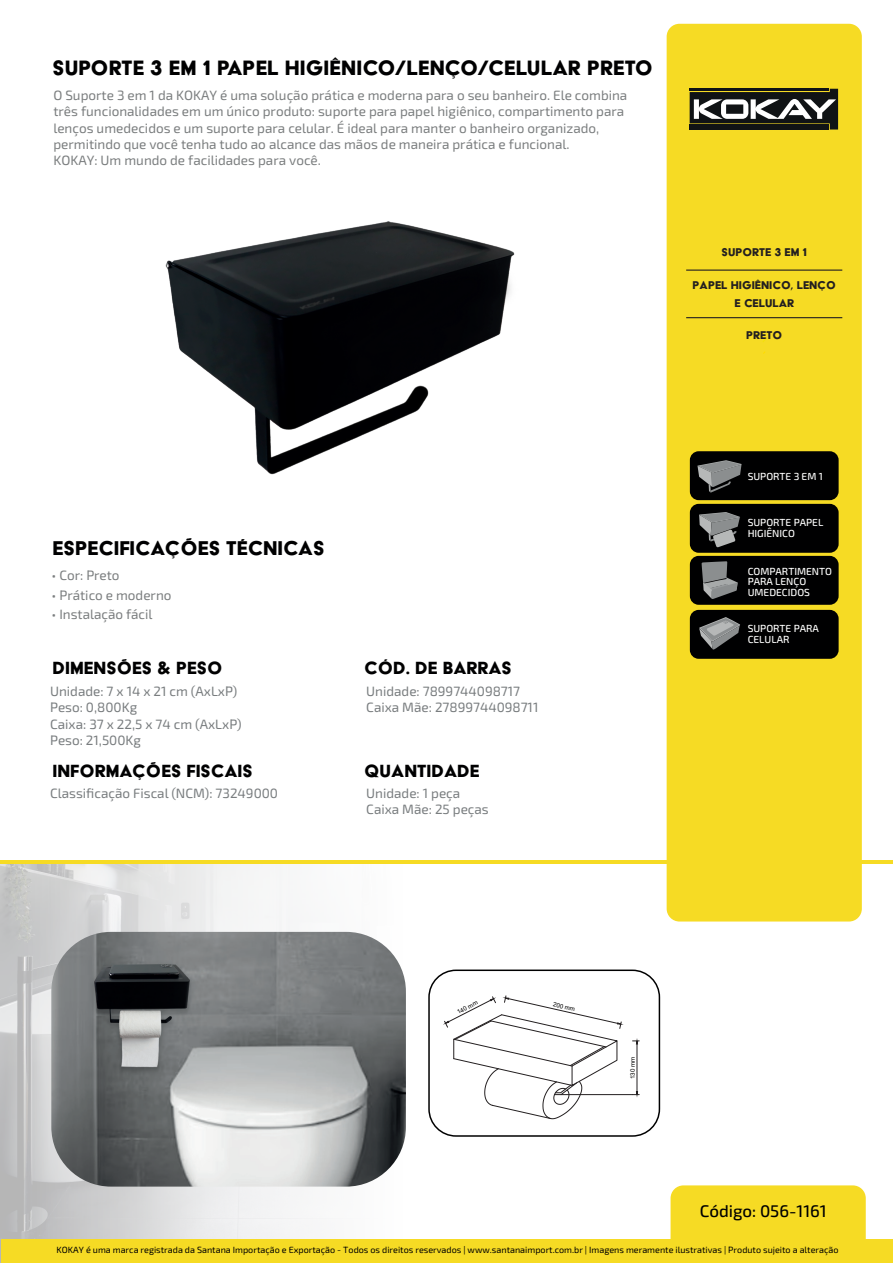
<style>
.page{position:relative;width:893px;height:1263px;background:#fff}
.page>*{position:absolute;margin:0;border:0;box-sizing:border-box;transform-origin:0 0}
.t1{font:24px "Acier BAT Text Solid";letter-spacing:.005em;color:#000001}
.t2{font:22.95px "Acier BAT Text Solid";color:#000001}
.t3{font:20.4px "Acier BAT Text Solid";color:#000001}
.t4{font:500 16.95px "Exo 2";color:#000001}
.t5{font:13.5px/16.2px "Exo 2";color:#7b7e7f}
.t6{font:13.5px/16.5px "Exo 2";color:#797d7f}
.t7{font:13.05px/18.1px "Acier BAT Text Solid";color:#231f20;text-align:center}
.t8{font:500 10.2px/10.6px "Exo 2";color:#fff}
.t9{font:9px "Exo 2";color:#000001}
.t10{font:6.15px "Arial";color:#000001}
</style>
<div class="page">
<img style="left:1px;top:863px;width:473px;height:376px">
<svg style="left:20px;top:864px;width:454px;height:375px"></svg>
<div style="left:671px;top:1185px;width:195px;height:54px;background:#f6db24"></div>
<div style="left:667px;top:24px;width:195px;height:897px;background:#f6db24;border-radius:13px"></div>
<hr style="left:1px;top:860px;width:892px;height:3px;background:#f6db24">
<hr style="left:689px;top:127px;width:140px;height:3px;background:#101315">
<hr style="left:689px;top:124px;width:140px;height:3px;background:#101315">
<hr style="left:689px;top:89px;width:140px;height:2px;background:#101315">
<svg style="left:690px;top:89px;width:148px;height:41px"></svg>
<div style="left:1px;top:1239px;width:892px;height:23px;background:#f6db24"></div>
<hr style="left:686px;top:270px;width:156px;height:1px;background:#231f20">
<hr style="left:686px;top:317px;width:156px;height:1px;background:#231f20">
<div style="left:690px;top:504px;width:149px;height:49px;background:#000001;border-radius:9px"></div>
<div style="left:690px;top:556px;width:149px;height:49px;background:#000001;border-radius:9px"></div>
<div style="left:690px;top:610px;width:149px;height:49px;background:#000001;border-radius:9px"></div>
<div style="left:690px;top:451px;width:149px;height:49px;background:#000001;border-radius:9px"></div>
<img style="left:165px;top:221px;width:350px;height:254px">
<svg style="left:697px;top:460px;width:45px;height:33px"></svg>
<svg style="left:701px;top:561px;width:37px;height:38px"></svg>
<svg style="left:699px;top:617px;width:41px;height:33px"></svg>
<svg style="left:699px;top:512px;width:41px;height:35px"></svg>
<img style="left:51px;top:932px;width:355px;height:254px">
<hr style="left:637px;top:1044px;width:1px;height:47px;background:#231f20">
<svg style="left:633px;top:1040px;width:6px;height:5px"></svg>
<svg style="left:633px;top:1091px;width:6px;height:4px"></svg>
<svg style="left:444px;top:996px;width:177px;height:123px"></svg>
<hr style="left:561px;top:1094px;width:72px;height:1px;background:#231f20">
<div style="left:428px;top:969px;width:232px;height:168px;border:2px solid #000001;border-radius:27px"></div>
<h1 class="t1" style="left:52px;top:55px;width:602px">SUPORTE 3 EM 1 PAPEL HIGIÊNICO/LENÇO/CELULAR PRETO</h1>
<p class="t5" style="left:53px;top:87px;width:575px">O Suporte 3 em 1 da KOKAY é uma solução prática e moderna para o seu banheiro. Ele combina três funcionalidades em um único produto: suporte para papel higiênico, compartimento para lenços umedecidos e um suporte para celular. É ideal para manter o banheiro organizado, permitindo que você tenha tudo ao alcance das mãos de maneira prática e funcional.<br>KOKAY: Um mundo de facilidades para você.</p>
<p class="t7" style="left:721px;top:243px;width:87px">SUPORTE 3 EM 1</p>
<p class="t7" style="left:693px;top:276px;width:145px">PAPEL HIGIÊNICO, LENÇO<br>E CELULAR</p>
<p class="t7" style="left:746px;top:326px;width:37px">PRETO</p>
<h2 class="t2" style="left:52px;top:536px;width:274px">ESPECIFICAÇÕES TÉCNICAS</h2>
<p class="t5" style="left:51px;top:567px;width:70px">• Cor: Preto</p>
<p class="t5" style="left:51px;top:586px;width:122px">• Prático e moderno</p>
<p class="t5" style="left:51px;top:606px;width:103px">• Instalação fácil</p>
<h3 class="t3" style="left:52px;top:657px;width:172px">DIMENSÕES &amp; PESO</h3>
<p class="t6" style="left:50px;top:682px;width:193px">Unidade: 7 x 14 x 21 cm (AxLxP)<br>Peso: 0,800Kg<br>Caixa: 37 x 22,5 x 74 cm (AxLxP)<br>Peso: 21,500Kg</p>
<p class="t6" style="left:50px;top:784px;width:229px">Classificação Fiscal (NCM): 73249000</p>
<h3 class="t3" style="left:52px;top:760px;width:202px">INFORMAÇÕES FISCAIS</h3>
<h3 class="t3" style="left:364px;top:657px;width:149px">CÓD. DE BARRAS</h3>
<p class="t6" style="left:366px;top:682px;width:174px">Unidade: 7899744098717<br>Caixa Mãe: 27899744098711</p>
<h3 class="t3" style="left:364px;top:760px;width:117px">QUANTIDADE</h3>
<p class="t6" style="left:366px;top:784px;width:124px">Unidade: 1 peça<br>Caixa Mãe: 25 peças</p>
<p class="t8" style="left:748px;top:471px;width:77px">SUPORTE 3 EM 1</p>
<p class="t8" style="left:748px;top:517px;width:77px">SUPORTE PAPEL<br>HIGIÊNICO</p>
<p class="t8" style="left:748px;top:565px;width:86px">COMPARTIMENTO<br>PARA LENÇO<br>UMEDECIDOS</p>
<p class="t8" style="left:748px;top:623px;width:73px">SUPORTE PARA<br>CELULAR</p>
<p class="t10" style="left:455px;top:1008px;width:24px;rotate:-27deg">140 mm</p>
<p class="t10" style="left:554px;top:1000px;width:24px;rotate:13deg">200 mm</p>
<p class="t10" style="left:628px;top:1079px;width:24px;rotate:-90deg">130 mm</p>
<p class="t4" style="left:700px;top:1199px;width:129px">Código: 056-1161</p>
<p class="t9" style="left:57px;top:1244px;width:783px">KOKAY é uma marca registrada da Santana Importação e Exportação - Todos os direitos reservados | www.santanaimport.com.br | Imagens meramente ilustrativas | Produto sujeito a alteração</p>
</div>
